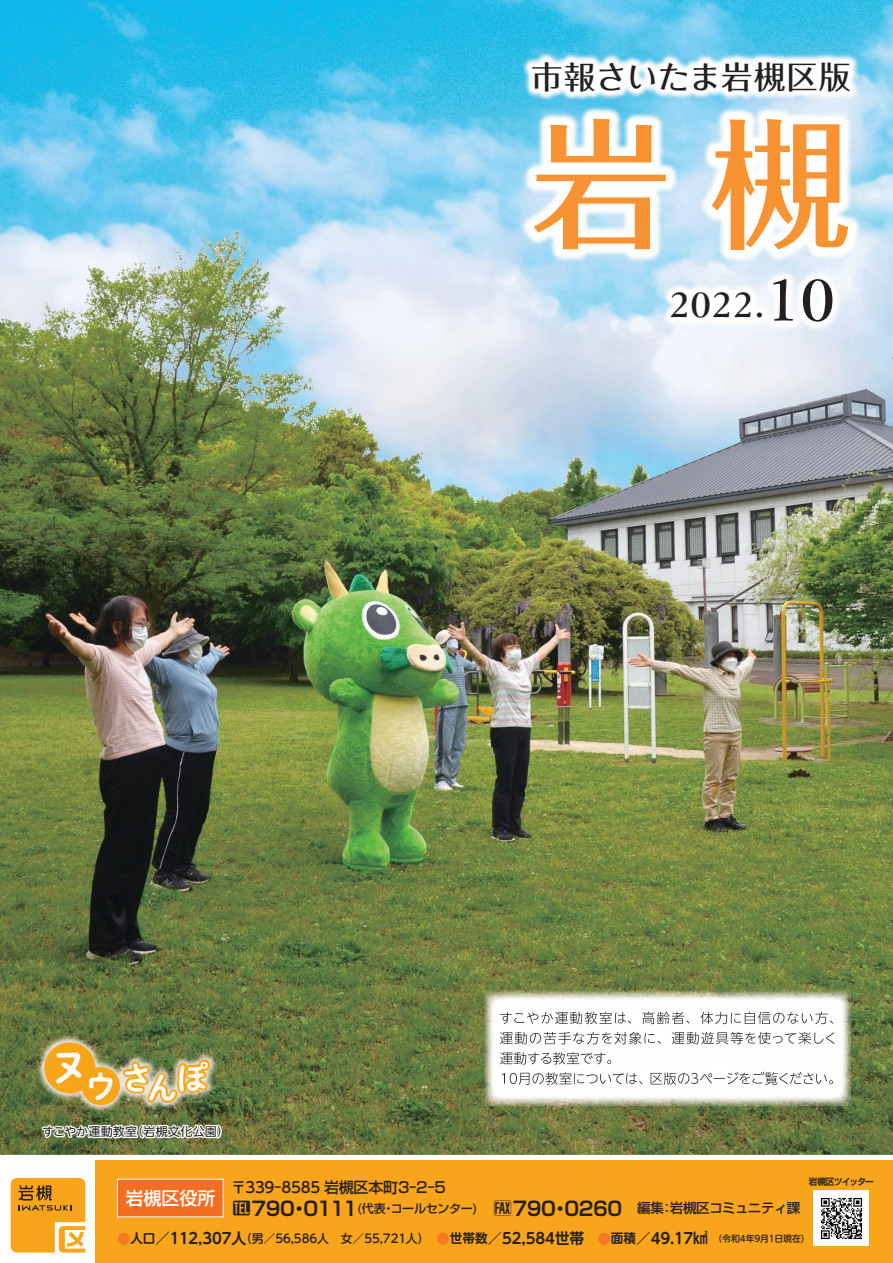
<style>
.page{position:relative;width:893px;height:1263px;background:#fff}
.page>*{position:absolute;margin:0;border:0;box-sizing:border-box;transform-origin:0 0}
.t1{font:500 141px "Folk Pro";color:#f79332}
.t2{font:700 40.5px "Garamond 3 LT Std";color:#231f20}
.t3{font:31.95px "P Shuei NM Go Std N B 90 pv RKSJ H";color:#fff}
.t4{font:500 31.5px "Folk Pro";letter-spacing:.01em;color:#231f20}
.t5{font:500 18px "Shin Go Pr 6";color:#fff}
.t6{font:700 15px "UD Shin M Go Pr 6 De";letter-spacing:-.01em;color:#231f20}
.t7{font:500 15px "Shin Go Pr 6";letter-spacing:-.015em;color:#231f20}
.t8{font:500 13.5px "Shin Go Pr 6";letter-spacing:-.035em;color:#231f20}
.t9{font:500 12px "Shin Go Pr 6";letter-spacing:-.025em;color:#231f20}
.t10{font:12px "UD Shin Go NT Pro";letter-spacing:.025em;color:#231f20}
.t11{font:700 9px "Shin Go Pr 6 De";letter-spacing:-.065em;color:#231f20;scale:.96 1}
.s1{font-size:67.5px}
.s2{font-size:39.45px}
.s3{font-family:"UD Shin M Go Pr 6"}
.s4{font-family:"Shin Go Pr 6 De";font-weight:700;font-size:19.5px}
.s5{font-size:13.5px;color:#f47921}
.s6{font-size:12.75px}
.s7{font-family:"UD Shin M Go Pr 6";font-weight:500;font-size:12px}
</style>
<div class="page">
<img style="left:0;top:0;width:893px;height:1155px">
<img style="left:36px;top:1034px;width:182px;height:79px">
<img style="left:121px;top:1056px;width:91px;height:56px">
<div style="left:44px;top:1042px;width:51px;height:51px;background:#f9a51b;border-radius:50%"></div>
<div style="left:82px;top:1067px;width:38px;height:38px;background:#f9a51b;border-radius:50%"></div>
<svg style="left:40px;top:1120px;width:183px;height:24px"></svg>
<img style="left:520px;top:52px;width:342px;height:280px">
<svg style="left:523px;top:112px;width:150px;height:144px"></svg>
<svg style="left:703px;top:112px;width:153px;height:147px"></svg>
<img style="left:485px;top:991px;width:365px;height:115px">
<img style="left:500px;top:1012px;width:333px;height:12px">
<img style="left:500px;top:1032px;width:335px;height:12px">
<img style="left:500px;top:1052px;width:111px;height:12px">
<img style="left:502px;top:1071px;width:331px;height:14px">
<svg style="left:11px;top:1178px;width:74px;height:74px;background:#eba42f"></svg>
<div style="left:96px;top:1161px;width:797px;height:102px;background:#f9a51b"></div>
<div style="left:118px;top:1179px;width:105px;height:38px;background:#f36e21"></div>
<div style="left:814px;top:1191px;width:55px;height:55px;background:#fff"></div>
<img style="left:821px;top:1198px;width:41px;height:41px">
<h3 class="t4" style="left:531px;top:50px;width:321px">市報さいたま岩槻区版</h3>
<h1 class="t1" style="left:531px;top:65px;width:322px">岩槻</h1>
<h2 class="t2" style="left:669px;top:282px;width:167px">2022.<span class="s1">10</span></h2>
<h3 class="t3" style="left:49px;top:1054px;width:161px"><sup>ヌ</sup><span class="s2">ゥ</span>さんぽ</h3>
<p class="t10" style="left:42px;top:1122px;width:189px">すこやか運動教室（岩槻文化公園）</p>
<p class="t5" style="left:125px;top:1183px;width:91px">岩槻区役所</p>
<p class="t7" style="left:231px;top:1175px;width:231px"><span class="s3">〒339-8585</span> 岩槻区本町3-2-5　</p>
<p class="t9" style="left:231px;top:1198px;width:248px">✔<span class="s4">790・0111</span>(代表・コールセンター)</p>
<p class="t8" style="left:513px;top:1197px;width:289px"><span class="s4">790・0260</span> 編集:岩槻区コミュニティ課</p>
<p class="t11" style="left:809px;top:1174px;width:69px">岩槻区ツイッター</p>
<p class="t6" style="left:117px;top:1226px;width:694px"><span class="s5">●</span><span class="s6">人口</span>／112,307人<span class="s7">（男／56,586人　女／55,721人）</span> <span class="s5">●</span><span class="s6">世帯数</span>／52,584世帯 <span class="s5">●</span><span class="s6">面積</span>／49.17㎢ <sup>（令和4年9月1日現在）</sup></p>
</div>
